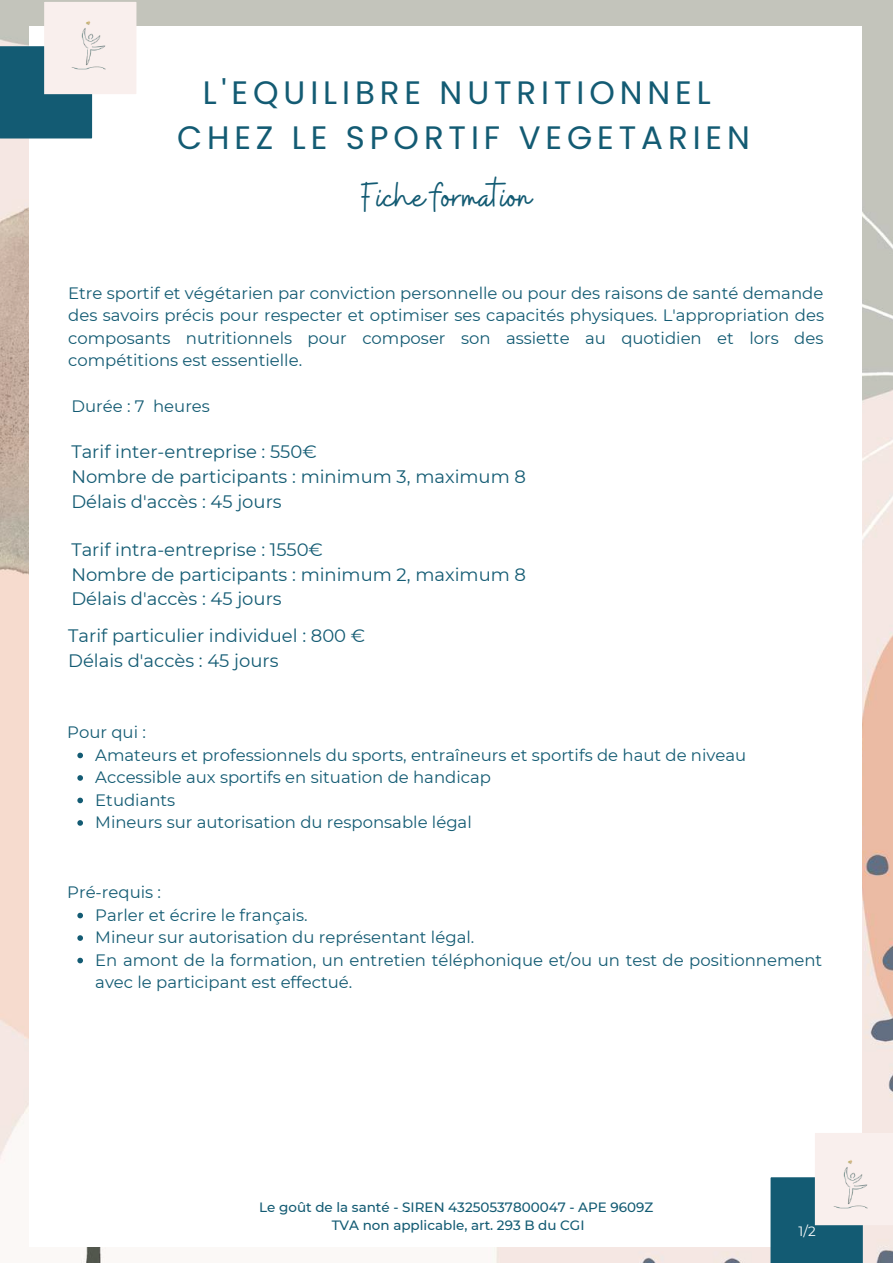
<style>
.page{position:relative;width:893px;height:1264px;background:#fff}
.page>*{position:absolute;margin:0;border:0;box-sizing:border-box;transform-origin:0 0}
.t1{font:42px "Buffalo";color:#135b73}
.t2{font:32.4px/45px "Poppins";letter-spacing:.15em;color:#135b73;text-align:center}
.t3{font:18px/24.8px "Montserrat";color:#135b73}
.t4{font:16.5px/22.5px "Montserrat";color:#135b73}
.t5{font:500 13.5px/18px "Montserrat";color:#135b73;text-align:center}
.t6{font:13.5px "Montserrat";color:#fff}
</style>
<div class="page">
<img style="left:0;top:0;width:892px;height:1262px">
<div style="left:29px;top:27px;width:832px;height:1219px;background:#fff"></div>
<div style="left:0;top:46px;width:92px;height:92px;background:#135b73"></div>
<div style="left:44px;top:2px;width:92px;height:92px;background:#f9efed"></div>
<div style="left:770px;top:1177px;width:92px;height:85px;background:#135b73"></div>
<div style="left:814px;top:1132px;width:78px;height:93px;background:#f9efed"></div>
<img style="left:71px;top:21px;width:35px;height:49px">
<img style="left:833px;top:1160px;width:35px;height:49px">
<svg style="left:77px;top:752px;width:6px;height:6px"></svg>
<svg style="left:77px;top:775px;width:6px;height:5px"></svg>
<svg style="left:77px;top:797px;width:6px;height:6px"></svg>
<svg style="left:77px;top:820px;width:6px;height:5px"></svg>
<svg style="left:77px;top:912px;width:6px;height:6px"></svg>
<svg style="left:77px;top:935px;width:6px;height:5px"></svg>
<svg style="left:77px;top:957px;width:6px;height:6px"></svg>
<h2 class="t2" style="left:177px;top:70px;width:574px">L'EQUILIBRE NUTRITIONNEL<br>CHEZ LE SPORTIF VEGETARIEN</h2>
<h1 class="t1" style="left:361px;top:170px;width:172px">Fiche formation</h1>
<p class="t4" style="left:68px;top:281px;width:757px;text-align:justify">Etre sportif et végétarien par conviction personnelle ou pour des raisons de santé demande des savoirs précis pour respecter et optimiser ses capacités physiques. L'appropriation des composants nutritionnels pour composer son assiette au quotidien et lors des compétitions est essentielle.</p>
<p class="t4" style="left:71px;top:395px;width:140px">Durée : 7 heures</p>
<p class="t3" style="left:71px;top:439px;width:456px">Tarif inter-entreprise : 550€<br>Nombre de participants : minimum 3, maximum 8<br>Délais d'accès : 45 jours</p>
<p class="t3" style="left:71px;top:537px;width:456px">Tarif intra-entreprise : 1550€<br>Nombre de participants : minimum 2, maximum 8<br>Délais d'accès : 45 jours</p>
<p class="t3" style="left:68px;top:623px;width:298px">Tarif particulier individuel : 800 €<br>Délais d'accès : 45 jours</p>
<p class="t4" style="left:67px;top:721px;width:80px">Pour qui :</p>
<p class="t4" style="left:95px;top:743px;width:652px">Amateurs et professionnels du sports, entraîneurs et sportifs de haut de niveau Accessible aux sportifs en situation de handicap<br>Etudiants<br>Mineurs sur autorisation du responsable légal</p>
<p class="t4" style="left:67px;top:881px;width:95px">Pré-requis :</p>
<p class="t4" style="left:95px;top:903px;width:728px">Parler et écrire le français.<br>Mineur sur autorisation du représentant légal.<br>En amont de la formation, un entretien téléphonique et/ou un test de positionnement avec le participant est effectué.</p>
<p class="t5" style="left:259px;top:1198px;width:395px">Le goût de la santé - SIREN 43250537800047 - APE 9609Z<br>TVA non applicable, art. 293 B du CGI</p>
<p class="t6" style="left:798px;top:1222px;width:19px">1/2</p>
</div>
